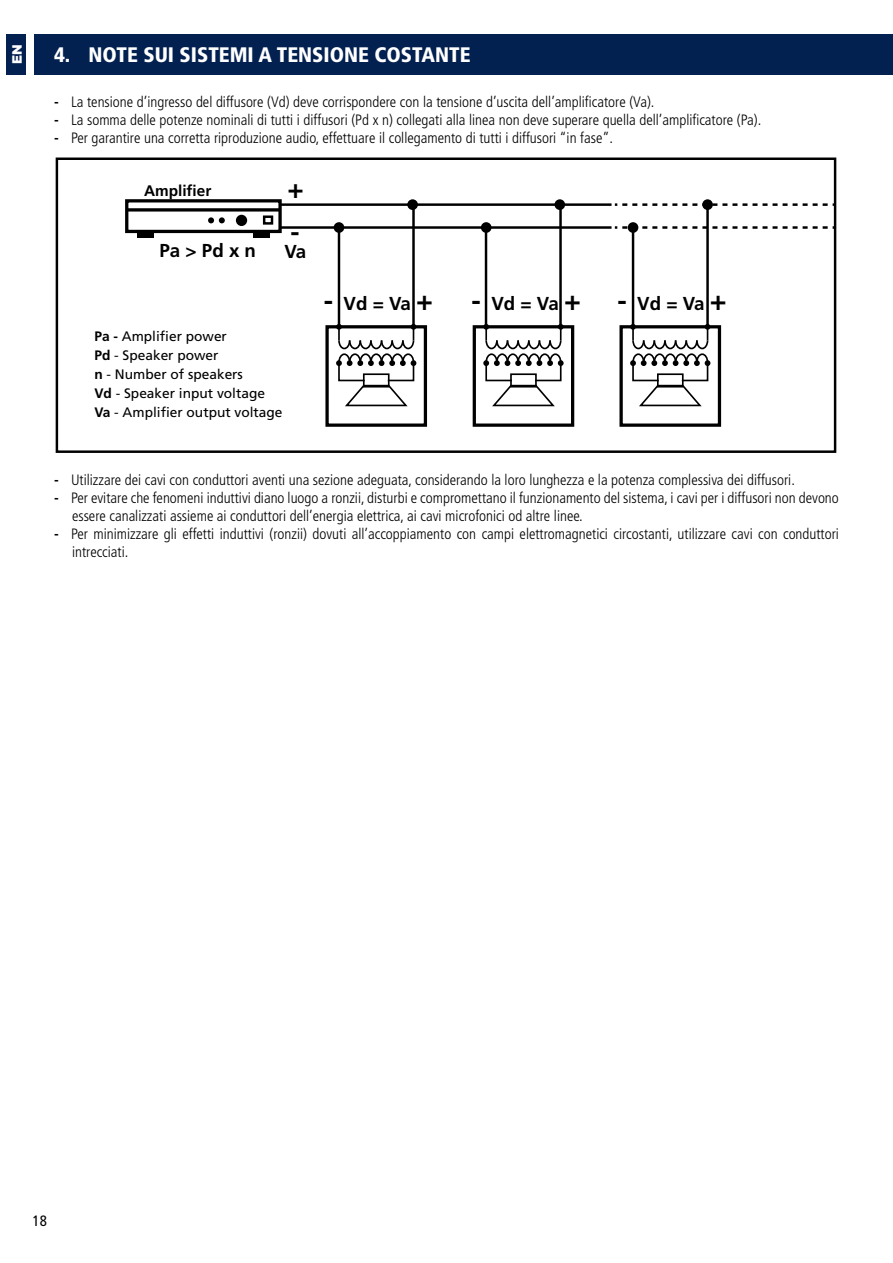
<style>
.page{position:relative;width:893px;height:1263px;background:#fff}
.page>*{position:absolute;margin:0;border:0;box-sizing:border-box;transform-origin:0 0}
.t1{font:700 27.3px/42.6px "Frutiger LT Std";color:#000}
.t2{font:900 condensed 21px "Frutiger LT Std";color:#fff}
.t3{font:700 18.75px "Frutiger LT Std";color:#000}
.t4{font:700 15.3px "Frutiger LT Std";color:#000}
.t5{font:300 condensed 15px/18px "Frutiger LT Std";color:#000}
.t6{font:condensed 15px "Frutiger LT Std";color:#000}
.t7{font:13.65px/18.8px "Frutiger LT Std";color:#000}
.t8{font:900 13.5px "Gotham";color:#fff}
.s1{font-weight:700}
.s2{font-size:28.05px}
</style>
<div class="page">
<div style="left:6px;top:34px;width:20px;height:41px;background:#022050"></div>
<div style="left:34px;top:34px;width:859px;height:41px;background:#022050"></div>
<div style="left:325px;top:325px;width:102px;height:102px;border:3px solid #000"></div>
<svg style="left:336px;top:324px;width:80px;height:83px"></svg>
<div style="left:473px;top:325px;width:101px;height:102px;border:3px solid #000"></div>
<svg style="left:483px;top:324px;width:81px;height:83px"></svg>
<div style="left:619px;top:325px;width:102px;height:102px;border:3px solid #000"></div>
<svg style="left:630px;top:324px;width:80px;height:83px"></svg>
<div style="left:125px;top:199px;width:157px;height:34px;border:3px solid #000"></div>
<svg style="left:127px;top:208px;width:153px;height:4px"></svg>
<div style="left:137px;top:231px;width:16px;height:7px;background:#000"></div>
<div style="left:254px;top:231px;width:16px;height:7px;background:#000"></div>
<svg style="left:208px;top:217px;width:17px;height:6px"></svg>
<div style="left:236px;top:215px;width:11px;height:11px;background:#000;border-radius:50%"></div>
<div style="left:263px;top:215px;width:10px;height:10px;border:2px solid #000"></div>
<hr style="left:280px;top:226px;width:331px;height:3px;background:#000">
<hr style="left:280px;top:203px;width:331px;height:3px;background:#000">
<div style="left:334px;top:222px;width:10px;height:11px;background:#000;border-radius:50%"></div>
<div style="left:481px;top:222px;width:10px;height:11px;background:#000;border-radius:50%"></div>
<div style="left:407px;top:199px;width:11px;height:11px;background:#000;border-radius:50%"></div>
<div style="left:554px;top:199px;width:11px;height:11px;background:#000;border-radius:50%"></div>
<svg style="left:702px;top:199px;width:11px;height:11px"></svg>
<div style="left:628px;top:222px;width:10px;height:11px;background:#000;border-radius:50%"></div>
<svg style="left:615px;top:203px;width:218px;height:3px"></svg>
<svg style="left:615px;top:226px;width:218px;height:3px"></svg>
<hr style="left:338px;top:227px;width:2px;height:100px;background:#000">
<hr style="left:412px;top:205px;width:3px;height:122px;background:#000">
<hr style="left:485px;top:227px;width:2px;height:100px;background:#000">
<hr style="left:559px;top:205px;width:3px;height:122px;background:#000">
<hr style="left:632px;top:227px;width:2px;height:100px;background:#000">
<hr style="left:706px;top:205px;width:3px;height:122px;background:#000">
<div style="left:56px;top:157px;width:780px;height:296px;border:2px solid #000"></div>
<p class="t8" style="left:8px;top:64px;width:21px;rotate:-90deg">EN</p>
<h2 class="t2" style="left:54px;top:42px;width:418px">4. NOTE SUI SISTEMI A TENSIONE COSTANTE</h2>
<p class="t5" style="left:54px;top:93px;width:600px"><span class="s1">-</span> La tensione d’ingresso del diffusore (Vd) deve corrispondere con la tensione d’uscita dell’amplificatore (Va).</p>
<p class="t5" style="left:54px;top:111px;width:706px"><span class="s1">-</span> La somma delle potenze nominali di tutti i diffusori (Pd x n) collegati alla linea non deve superare quella dell’amplificatore (Pa).</p>
<p class="t5" style="left:54px;top:129px;width:558px"><span class="s1">-</span> Per garantire una corretta riproduzione audio, effettuare il collegamento di tutti i diffusori “in fase”.</p>
<p class="t4" style="left:144px;top:181px;width:69px">Amplifier</p>
<p class="t3" style="left:159px;top:240px;width:98px">Pa &gt; Pd x n</p>
<h1 class="t1" style="left:287px;top:167px;width:18px">+ -</h1>
<p class="t3" style="left:284px;top:241px;width:23px">Va</p>
<p class="t7" style="left:94px;top:327px;width:190px"><span class="s1">Pa -</span> Amplifier power<br><span class="s1">Pd</span> - Speaker power<br><span class="s1">n</span> - Number of speakers<br><span class="s1">Vd</span> - Speaker input voltage<br><span class="s1">Va</span> - Amplifier output voltage</p>
<p class="t3" style="left:324px;top:292px;width:111px"><span class="s2">-</span> Vd = Va <span class="s2">+</span></p>
<p class="t3" style="left:472px;top:292px;width:111px"><span class="s2">-</span> Vd = Va <span class="s2">+</span></p>
<p class="t3" style="left:617px;top:292px;width:111px"><span class="s2">-</span> Vd = Va <span class="s2">+</span></p>
<p class="t5" style="left:54px;top:471px;width:740px"><span class="s1">-</span> Utilizzare dei cavi con conduttori aventi una sezione adeguata, considerando la loro lunghezza e la potenza complessiva dei diffusori.</p>
<p class="t5" style="left:72px;top:489px;width:768px;text-indent:-18px"><span class="s1">-</span> Per evitare che fenomeni induttivi diano luogo a ronzii, disturbi e compromettano il funzionamento del sistema, i cavi per i diffusori non devono essere canalizzati assieme ai conduttori dell’energia elettrica, ai cavi microfonici od altre linee.</p>
<p class="t5" style="left:72px;top:525px;width:768px;text-indent:-18px"><span class="s1">-</span> Per minimizzare gli effetti induttivi (ronzii) dovuti all’accoppiamento con campi elettromagnetici circostanti, utilizzare cavi con conduttori intrecciati.</p>
<p class="t6" style="left:33px;top:1211px;width:16px">18</p>
</div>
